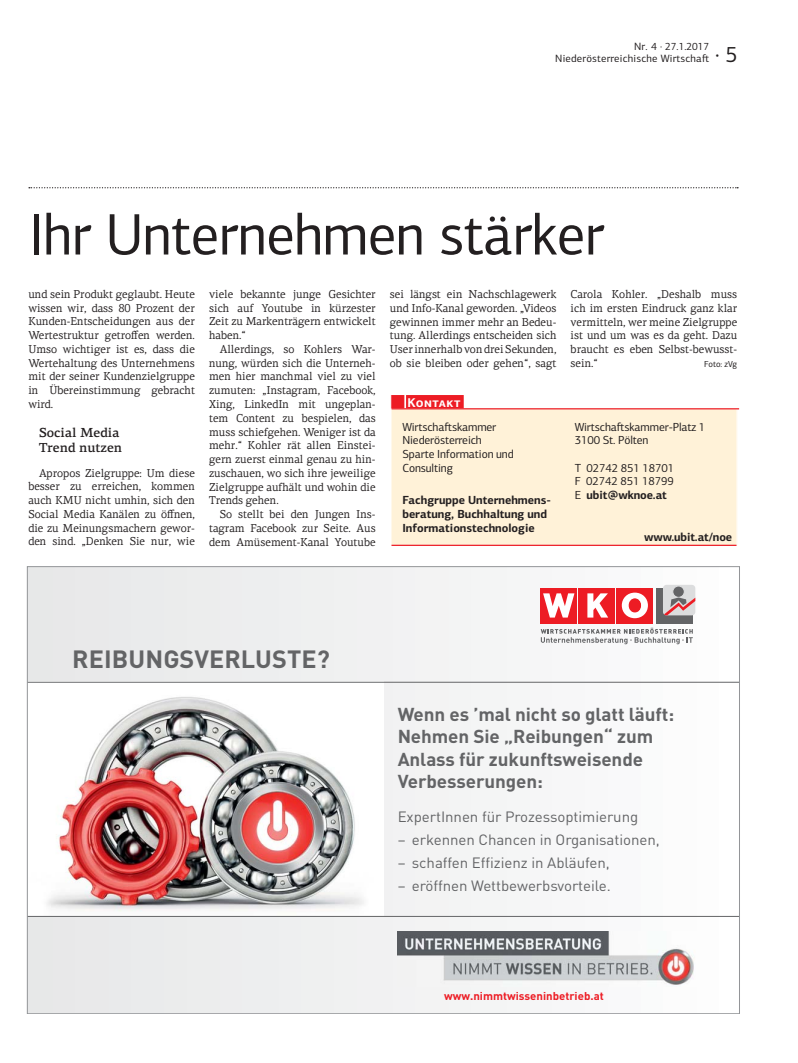
<style>
.page{position:relative;width:798px;height:1063px;background:#fff}
.page>*{position:absolute;margin:0;border:0;box-sizing:border-box;transform-origin:0 0}
.t1{font:58.75px "PF Centro Sans Pro";letter-spacing:-.01em;color:#231f20;scale:.96 1}
.t2{font:700 24.62px "DIN Pro";letter-spacing:.005em;color:#636466}
.t3{font:22.5px "PF Centro Sans Pro";color:#231f20;scale:.96 1}
.t4{font:700 18.5px/22.2px "DIN Pro";letter-spacing:-.005em;color:#636466}
.t5{font:14.75px "DIN Pro";letter-spacing:-.005em;color:#636466}
.t6{font:500 13.12px/15px "PF Centro Serif Pro";color:#231f20}
.t7{font:700 12.75px "PF Centro Sans Pro";letter-spacing:.04em;color:#fff}
.t8{font:11.75px/13.8px "PF Centro Sans Pro";letter-spacing:-.01em;color:#231f20}
.t9{font:700 11.75px/13.8px "PF Centro Sans Pro";color:#231f20}
.t10{font:11.5px/13.8px "PF Centro Serif Pro";color:#231f20;text-align:justify;scale:.96 1}
.t11{font:700 11.25px "DIN Pro";color:#ed1c24}
.t12{font:10.62px/11.9px "PF Centro Sans Pro";letter-spacing:.02em;color:#231f20;text-align:right}
.t13{font:8.75px "PF Centro Sans Pro";color:#231f20}
.s1{font-weight:700}
</style>
<div class="page">
<svg style="left:29px;top:187px;width:708px;height:1px"></svg>
<svg style="left:29px;top:568px;width:708px;height:443px"></svg>
<div style="left:27px;top:682px;width:356px;height:234px;background:#fff"></div>
<img style="left:29px;top:697px;width:353px;height:219px">
<hr style="left:27px;top:682px;width:712px;height:1px;background:#636466">
<hr style="left:27px;top:916px;width:712px;height:1px;background:#636466">
<div style="left:656px;top:588px;width:36px;height:36px;background:#636466"></div>
<div style="left:616px;top:588px;width:36px;height:36px;background:#ed1c24"></div>
<div style="left:578px;top:588px;width:36px;height:36px;background:#ed1c24"></div>
<svg style="left:587px;top:593px;width:21px;height:25px"></svg>
<div style="left:540px;top:588px;width:36px;height:36px;background:#ed1c24"></div>
<svg style="left:543px;top:593px;width:31px;height:25px"></svg>
<svg style="left:621px;top:593px;width:26px;height:25px"></svg>
<div style="left:629px;top:599px;width:11px;height:13px;background:#ed1c24;border-radius:50%"></div>
<div style="left:628px;top:599px;width:12px;height:13px;border:1px solid #ed1c24;border-radius:50%"></div>
<div style="left:662px;top:585px;width:33px;height:30px;background:#dcddde;border-radius:4px"></div>
<div style="left:672px;top:586px;width:12px;height:11px;background:#636466;border-radius:50%"></div>
<div style="left:672px;top:585px;width:12px;height:13px;border:1px solid #dcddde;border-radius:50%"></div>
<svg style="left:663px;top:597px;width:32px;height:18px"></svg>
<svg style="left:540px;top:628px;width:152px;height:16px"></svg>
<img style="left:397px;top:931px;width:298px;height:56px">
<div style="left:390px;top:409px;width:346px;height:136px;background:#fff2d8"></div>
<div style="left:390px;top:408px;width:347px;height:138px;border:1px solid #fff"></div>
<hr style="left:391px;top:408px;width:347px;height:1px;background:#ed1c24">
<hr style="left:391px;top:545px;width:345px;height:1px;background:#ed1c24">
<div style="left:406px;top:395px;width:57px;height:13px;background:#ed1c24"></div>
<p class="t12" style="left:555px;top:42px;width:155px">Nr. 4 · 27.1.2017<br>Niederösterreichische Wirtscha-</p>
<h3 class="t3" style="left:715px;top:46px;width:25px">· 5</h3>
<h1 class="t1" style="left:29px;top:213px;width:601px">Ihr Unternehmen stärker</h1>
<p class="t10" style="left:28px;top:288px;width:175px">und sein Produkt geglaubt. Heute wissen wir, dass 80 Prozent der Kunden-Entscheidungen aus der Wertestruktur getroffen werden.<br>Umso wichtiger ist es, dass die Wertehaltung des Unternehmens mit der seiner Kundenzielgruppe in Übereinstimmung gebracht wird.</p>
<p class="t6" style="left:39px;top:426px;width:85px">Social Media<br>Trend nutzen</p>
<p class="t10" style="left:28px;top:467px;width:175px;text-indent:11px">Apropos Zielgruppe: Um diese besser zu erreichen, kommen auch KMU nicht umhin, sich den Social Media Kanälen zu öffnen, die zu Meinungsmachern gewor&shy;den sind. „Denken Sie nur, wie</p>
<p class="t10" style="left:209px;top:288px;width:175px">viele bekannte junge Gesichter sich auf Youtube in kürzester Zeit zu Markenträgern entwickelt haben.“</p>
<p class="t10" style="left:209px;top:343px;width:175px;text-indent:11px">Allerdings, so Kohlers War&shy;nung, würden sich die Unterneh&shy;men hier manchmal viel zu viel zumuten: „Instagram, Facebook, Xing, LinkedIn mit ungeplan&shy;tem Content zu bespielen, das muss schiefgehen. Weniger ist da mehr.“ Kohler rät allen Einstei&shy;gern zuerst einmal genau zu hin&shy;zuschauen, wo sich ihre jeweilige Zielgruppe aufhält und wohin die Trends gehen.</p>
<p class="t10" style="left:209px;top:508px;width:175px;text-indent:11px">So stellt bei den Jungen Ins&shy;tagram Facebook zur Seite. Aus dem Amüsement-Kanal Youtube</p>
<p class="t10" style="left:390px;top:288px;width:175px">sei längst ein Nachschlagewerk und Info-Kanal geworden. „Videos gewinnen immer mehr an Bedeu&shy;tung. Allerdings entscheiden sich User innerhalb von drei Sekunden, ob sie bleiben oder gehen“, sagt</p>
<p class="t10" style="left:570px;top:289px;width:175px">Carola Kohler. „Deshalb muss ich im ersten Eindruck ganz klar vermitteln, wer meine Zielgruppe ist und um was es da geht. Dazu braucht es eben Selbst-bewusst&shy;sein.“</p>
<p class="t13" style="left:704px;top:360px;width:34px">Foto: zVg</p>
<p class="t7" style="left:407px;top:398px;width:55px">Kontakt</p>
<p class="t8" style="left:402px;top:421px;width:113px">Wirtscha-skammer<br>Niederösterreich<br>Sparte Information und<br>Consulting</p>
<p class="t9" style="left:402px;top:495px;width:150px">Fachgruppe Unternehmens&shy;beratung, Buchhaltung und<br>Informationstechnologie</p>
<p class="t8" style="left:574px;top:421px;width:132px">Wirtscha-skammer-Platz 1<br>3100 St. Pölten</p>
<p class="t8" style="left:574px;top:462px;width:101px;text-align:justify">T 02742 851 18701<br>F 02742 851 18799<br>E <span class="s1">ubit@wknoe.at</span></p>
<p class="t9" style="left:643px;top:531px;width:90px">www.ubit.at/noe</p>
<h2 class="t2" style="left:72px;top:651px;width:259px">REIBUNGSVERLUSTE?</h2>
<h3 class="t4" style="left:397px;top:706px;width:278px">Wenn es ’mal nicht so glatt läuft:<br>Nehmen Sie „Reibungen“ zum<br>Anlass für zukunftsweisende<br>Verbesserungen:</h3>
<p class="t5" style="left:397px;top:808px;width:242px">ExpertInnen für Prozessoptimierung</p>
<p class="t5" style="left:397px;top:831px;width:263px">– erkennen Chancen in Organisationen,</p>
<p class="t5" style="left:397px;top:854px;width:214px">– schaffen Effizienz in Abläufen,</p>
<p class="t5" style="left:397px;top:878px;width:214px">– eröffnen Wettbewerbsvorteile.</p>
<p class="t11" style="left:444px;top:992px;width:161px">www.nimmtwisseninbetrieb.at</p>
</div>
